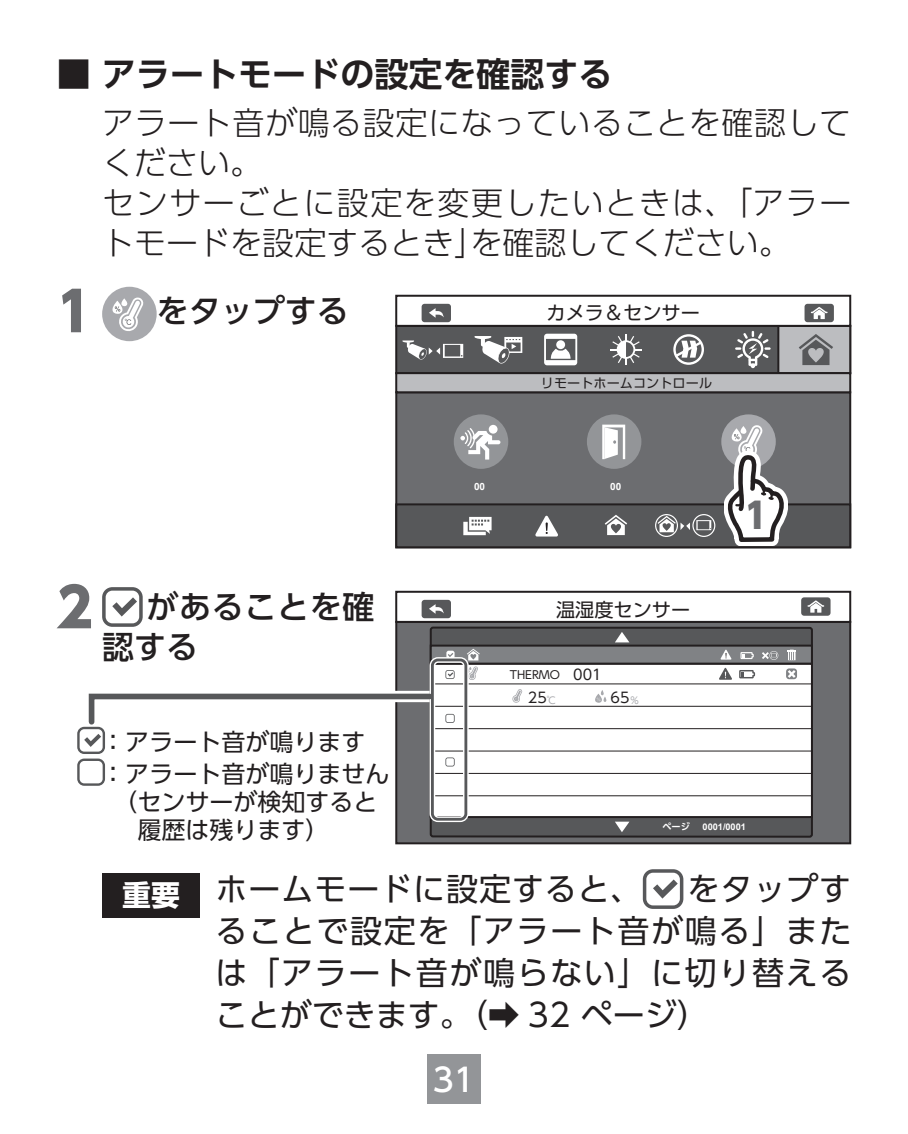
<style>
.page{position:relative;width:908px;height:1134px;background:#fff}
.page>*{position:absolute;margin:0;border:0;box-sizing:border-box;transform-origin:0 0}
.t1{font:800 35.2px "UD Shin Go Pro";color:#6c6d70}
.t2{font:700 34px "UD Shin Go Pro De";color:#231f20}
.t3{font:300 32px/40px "UD Shin Go Pro";letter-spacing:.015em;color:#231f20}
.t4{font:32px/42px "UD Shin Go Pro";letter-spacing:.05em;color:#231f20;text-align:justify}
.t5{font:32px "UD Shin Go Pro";letter-spacing:.03em;color:#231f20}
.t6{font:500 32px/40px "UD Shin Go Pro";letter-spacing:.02em;color:#231f20}
.t7{font:500 32px "UD Shin Go Pro";color:#231f20}
.t8{font:500 32px "UD Shin Go Pro";color:#fff}
.t9{font:24px/32px "UD Shin Go Pro";color:#231f20;text-align:center}
.t10{font:19.2px "UD Shin Go Pro";color:#231f20}
.t11{font:14.4px "UD Shin Go Pro";color:#231f20}
.t12{font:13.2px "UD Shin Go Pro";color:#231f20}
.t13{font:11.2px "UD Shin Go Pro";color:#231f20}
.t14{font:700 10px "Arial";color:#fff}
.t15{font:700 9.2px "Arial";color:#fff}
.t16{font:700 9.2px "UD Shin Go Pro De";color:#fff}
.s1{font-weight:800;font-size:54px;color:#6c6d70}
.s2{font-size:14.4px}
</style>
<div class="page">
<svg style="left:427px;top:1054px;width:53px;height:1px"></svg>
<div style="left:427px;top:1055px;width:53px;height:49px;background:#939598"></div>
<div style="left:102px;top:287px;width:55px;height:54px;background:#a8a9ad;border-radius:50%"></div>
<svg style="left:112px;top:301px;width:11px;height:13px"></svg>
<svg style="left:115px;top:297px;width:29px;height:34px"></svg>
<svg style="left:102px;top:587px;width:41px;height:40px"></svg>
<div style="left:102px;top:873px;width:98px;height:44px;background:#231f20"></div>
<svg style="left:642px;top:869px;width:41px;height:40px"></svg>
<div style="left:396px;top:392px;width:453px;height:155px;background:#6c6d70"></div>
<div style="left:396px;top:504px;width:453px;height:43px;background:#57585a"></div>
<div style="left:395px;top:503px;width:455px;height:45px;border:2px solid #231f20"></div>
<svg style="left:535px;top:516px;width:23px;height:20px"></svg>
<div style="left:396px;top:326px;width:453px;height:47px;background:#57585a"></div>
<div style="left:395px;top:325px;width:455px;height:49px;border:2px solid #231f20"></div>
<div style="left:778px;top:326px;width:71px;height:47px;background:#bcbdc0"></div>
<div style="left:777px;top:325px;width:73px;height:49px;border:2px solid #231f20"></div>
<div style="left:396px;top:373px;width:453px;height:19px;background:#bcbdc0"></div>
<div style="left:395px;top:372px;width:455px;height:21px;border:2px solid #231f20"></div>
<div style="left:395px;top:295px;width:455px;height:32px;border:2px solid #231f20"></div>
<div style="left:804px;top:304px;width:29px;height:18px;background:#57585a;border-radius:3px"></div>
<svg style="left:810px;top:307px;width:17px;height:12px"></svg>
<div style="left:421px;top:304px;width:30px;height:18px;background:#57585a;border-radius:3px"></div>
<svg style="left:429px;top:308px;width:14px;height:10px"></svg>
<svg style="left:544px;top:334px;width:33px;height:31px"></svg>
<svg style="left:610px;top:334px;width:31px;height:31px"></svg>
<svg style="left:735px;top:331px;width:35px;height:37px"></svg>
<svg style="left:673px;top:334px;width:30px;height:31px"></svg>
<svg style="left:799px;top:334px;width:33px;height:31px"></svg>
<svg style="left:604px;top:515px;width:23px;height:20px"></svg>
<svg style="left:655px;top:514px;width:60px;height:23px"></svg>
<svg style="left:463px;top:517px;width:28px;height:18px"></svg>
<div style="left:586px;top:414px;width:55px;height:55px;background:#939598;border-radius:50%"></div>
<svg style="left:602px;top:425px;width:23px;height:34px"></svg>
<div style="left:721px;top:414px;width:54px;height:55px;background:#a8a9ad;border-radius:50%"></div>
<svg style="left:402px;top:340px;width:61px;height:20px"></svg>
<svg style="left:474px;top:336px;width:48px;height:28px"></svg>
<div style="left:453px;top:414px;width:55px;height:55px;background:#939598;border-radius:50%"></div>
<div style="left:488px;top:425px;width:9px;height:9px;background:#fff;border-radius:50%"></div>
<svg style="left:460px;top:428px;width:40px;height:32px"></svg>
<svg style="left:724px;top:424px;width:62px;height:121px"></svg>
<div style="left:396px;top:622px;width:453px;height:221px;background:#6c6d70"></div>
<div style="left:395px;top:621px;width:455px;height:223px;border:2px solid #231f20"></div>
<div style="left:395px;top:591px;width:455px;height:32px;border:2px solid #231f20"></div>
<div style="left:800px;top:597px;width:30px;height:19px;background:#57585a;border-radius:3px"></div>
<svg style="left:807px;top:600px;width:16px;height:13px"></svg>
<div style="left:421px;top:600px;width:30px;height:18px;background:#57585a;border-radius:3px"></div>
<svg style="left:429px;top:604px;width:14px;height:10px"></svg>
<div style="left:430px;top:628px;width:381px;height:209px;background:#57585a;border-radius:2px"></div>
<div style="left:429px;top:627px;width:383px;height:211px;border:2px solid #231f20;border-radius:2px"></div>
<div style="left:430px;top:646px;width:381px;height:18px;background:#808285"></div>
<div style="left:429px;top:645px;width:383px;height:20px;border:2px solid #231f20"></div>
<svg style="left:446px;top:651px;width:8px;height:6px"></svg>
<svg style="left:615px;top:632px;width:14px;height:10px"></svg>
<svg style="left:615px;top:822px;width:14px;height:10px"></svg>
<svg style="left:467px;top:649px;width:12px;height:11px"></svg>
<div style="left:430px;top:664px;width:381px;height:153px;background:#fff"></div>
<div style="left:429px;top:663px;width:383px;height:155px;border:2px solid #231f20"></div>
<hr style="left:430px;top:683px;width:381px;height:2px;background:#231f20">
<hr style="left:430px;top:706px;width:381px;height:1px;background:#231f20">
<hr style="left:430px;top:728px;width:381px;height:1px;background:#231f20">
<hr style="left:430px;top:750px;width:381px;height:2px;background:#231f20">
<hr style="left:430px;top:773px;width:381px;height:1px;background:#231f20">
<hr style="left:430px;top:795px;width:381px;height:1px;background:#231f20">
<svg style="left:785px;top:668px;width:11px;height:11px"></svg>
<svg style="left:787px;top:670px;width:9px;height:8px"></svg>
<svg style="left:445px;top:714px;width:9px;height:9px"></svg>
<svg style="left:445px;top:757px;width:9px;height:9px"></svg>
<svg style="left:720px;top:650px;width:11px;height:10px"></svg>
<svg style="left:769px;top:651px;width:9px;height:9px"></svg>
<svg style="left:762px;top:652px;width:14px;height:7px"></svg>
<svg style="left:787px;top:650px;width:8px;height:10px"></svg>
<svg style="left:740px;top:652px;width:13px;height:7px"></svg>
<svg style="left:739px;top:670px;width:15px;height:8px"></svg>
<svg style="left:468px;top:666px;width:10px;height:14px"></svg>
<svg style="left:512px;top:689px;width:10px;height:14px"></svg>
<svg style="left:596px;top:690px;width:10px;height:12px"></svg>
<svg style="left:719px;top:668px;width:12px;height:12px"></svg>
<svg style="left:445px;top:670px;width:9px;height:9px"></svg>
<svg style="left:447px;top:672px;width:6px;height:5px"></svg>
<div style="left:429px;top:657px;width:39px;height:165px;border:6px solid #fff;border-radius:6px"></div>
<div style="left:431px;top:658px;width:36px;height:163px;border:3px solid #57585a;border-radius:6px"></div>
<svg style="left:77px;top:685px;width:364px;height:101px"></svg>
<p class="t2" style="left:57px;top:46px;width:557px">■ アラートモードの設定を確認する</p>
<p class="t3" style="left:102px;top:101px;width:750px">アラート音が鳴る設定になっていることを確認してください。<br>センサーごとに設定を変更したいときは、「アラートモードを設定するとき」を確認してください。</p>
<p class="t7" style="left:57px;top:285px;width:293px"><span class="s1">1</span> をタップする</p>
<p class="t10" style="left:546px;top:297px;width:155px">カメラ＆センサー</p>
<p class="t12" style="left:540px;top:372px;width:173px">リモートホームコントロール</p>
<p class="t6" style="left:102px;top:586px;width:274px;text-indent:-45px"><span class="s1">2</span> があることを確認する</p>
<p class="t9" style="left:77px;top:725px;width:314px">：アラート音が鳴ります<br>　：アラート音が鳴りません</p>
<p class="t9" style="left:137px;top:787px;width:241px;line-height:28px;text-align:left;text-indent:-24px">（センサーが検知すると履歴は残ります）</p>
<p class="t14" style="left:474px;top:479px;width:13px">00</p>
<p class="t14" style="left:610px;top:479px;width:13px">00</p>
<p class="t10" style="left:556px;top:594px;width:136px">温湿度センサー</p>
<p class="t13" style="left:509px;top:665px;width:93px">THERMO <span class="s2">001</span></p>
<p class="t11" style="left:527px;top:686px;width:30px">25<sub>℃</sub></p>
<p class="t11" style="left:610px;top:686px;width:30px">65<sub>％</sub></p>
<p class="t1" style="left:744px;top:487px;width:25px">1</p>
<p class="t16" style="left:662px;top:819px;width:29px">ページ</p>
<p class="t15" style="left:702px;top:820px;width:45px">0001/0001</p>
<p class="t4" style="left:215px;top:867px;width:637px;text-indent:471px">をタップすることで設定を「アラート音が鳴る」または「アラート音が鳴らない」に切り替えることができます。（➡ 32 ページ）</p>
<p class="t5" style="left:122px;top:863px;width:521px"><sub>重要</sub> ホームモードに設定すると、</p>
<p class="t8" style="left:432px;top:1053px;width:44px">31</p>
</div>
